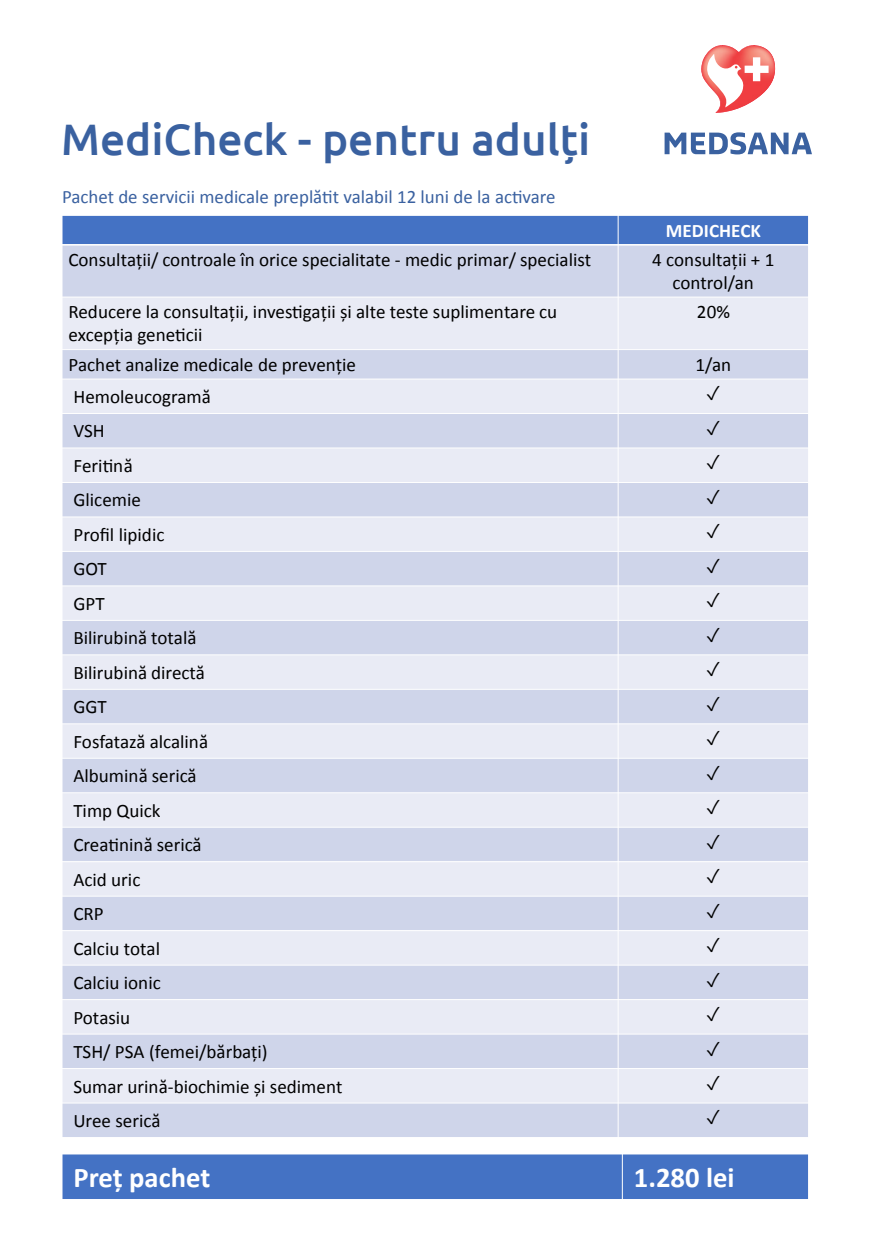
<style>
.page{position:relative;width:874px;height:1240px;background:#fff}
.page>*{position:absolute;margin:0;border:0;box-sizing:border-box;transform-origin:0 0}
.t1{font:500 44.05px "Ubuntu";color:#3a61a0}
.t2{font:700 28.6px "Calibri";color:#fff}
.t3{font:19.1px/22.9px "Calibri";color:#000;text-align:center}
.t4{font:700 19.1px "Calibri";color:#fff}
.t5{font:18.9px "Calibri";color:#3a61a0}
</style>
<div class="page">
<svg style="left:665px;top:132px;width:147px;height:22px"></svg>
<svg style="left:701px;top:45px;width:74px;height:68px"></svg>
<div style="left:62px;top:215px;width:556px;height:30px;background:#4472c4"></div>
<div style="left:618px;top:215px;width:191px;height:30px;background:#4472c4"></div>
<div style="left:62px;top:245px;width:556px;height:52px;background:#cfd5ea"></div>
<div style="left:618px;top:245px;width:191px;height:52px;background:#cfd5ea"></div>
<div style="left:62px;top:297px;width:556px;height:53px;background:#e9ebf5"></div>
<div style="left:618px;top:297px;width:191px;height:53px;background:#e9ebf5"></div>
<div style="left:62px;top:350px;width:556px;height:29px;background:#cfd5ea"></div>
<div style="left:618px;top:350px;width:191px;height:29px;background:#cfd5ea"></div>
<div style="left:62px;top:379px;width:556px;height:35px;background:#e9ebf5"></div>
<div style="left:618px;top:379px;width:191px;height:35px;background:#e9ebf5"></div>
<div style="left:62px;top:414px;width:556px;height:34px;background:#cfd5ea"></div>
<div style="left:618px;top:414px;width:191px;height:34px;background:#cfd5ea"></div>
<div style="left:62px;top:448px;width:556px;height:34px;background:#e9ebf5"></div>
<div style="left:618px;top:448px;width:191px;height:34px;background:#e9ebf5"></div>
<div style="left:62px;top:482px;width:556px;height:35px;background:#cfd5ea"></div>
<div style="left:618px;top:482px;width:191px;height:35px;background:#cfd5ea"></div>
<div style="left:62px;top:517px;width:556px;height:34px;background:#e9ebf5"></div>
<div style="left:618px;top:517px;width:191px;height:34px;background:#e9ebf5"></div>
<div style="left:62px;top:551px;width:556px;height:35px;background:#cfd5ea"></div>
<div style="left:618px;top:551px;width:191px;height:35px;background:#cfd5ea"></div>
<div style="left:62px;top:586px;width:556px;height:34px;background:#e9ebf5"></div>
<div style="left:618px;top:586px;width:191px;height:34px;background:#e9ebf5"></div>
<div style="left:62px;top:620px;width:556px;height:35px;background:#cfd5ea"></div>
<div style="left:618px;top:620px;width:191px;height:35px;background:#cfd5ea"></div>
<div style="left:62px;top:655px;width:556px;height:34px;background:#e9ebf5"></div>
<div style="left:618px;top:655px;width:191px;height:34px;background:#e9ebf5"></div>
<div style="left:62px;top:689px;width:556px;height:35px;background:#cfd5ea"></div>
<div style="left:618px;top:689px;width:191px;height:35px;background:#cfd5ea"></div>
<div style="left:62px;top:724px;width:556px;height:34px;background:#e9ebf5"></div>
<div style="left:618px;top:724px;width:191px;height:34px;background:#e9ebf5"></div>
<div style="left:62px;top:758px;width:556px;height:35px;background:#cfd5ea"></div>
<div style="left:618px;top:758px;width:191px;height:35px;background:#cfd5ea"></div>
<div style="left:62px;top:793px;width:556px;height:34px;background:#e9ebf5"></div>
<div style="left:618px;top:793px;width:191px;height:34px;background:#e9ebf5"></div>
<div style="left:62px;top:827px;width:556px;height:35px;background:#cfd5ea"></div>
<div style="left:618px;top:827px;width:191px;height:35px;background:#cfd5ea"></div>
<div style="left:62px;top:862px;width:556px;height:34px;background:#e9ebf5"></div>
<div style="left:618px;top:862px;width:191px;height:34px;background:#e9ebf5"></div>
<div style="left:62px;top:896px;width:556px;height:35px;background:#cfd5ea"></div>
<div style="left:618px;top:896px;width:191px;height:35px;background:#cfd5ea"></div>
<div style="left:62px;top:931px;width:556px;height:34px;background:#e9ebf5"></div>
<div style="left:618px;top:931px;width:191px;height:34px;background:#e9ebf5"></div>
<div style="left:62px;top:965px;width:556px;height:35px;background:#cfd5ea"></div>
<div style="left:618px;top:965px;width:191px;height:35px;background:#cfd5ea"></div>
<div style="left:62px;top:1000px;width:556px;height:34px;background:#e9ebf5"></div>
<div style="left:618px;top:1000px;width:191px;height:34px;background:#e9ebf5"></div>
<div style="left:62px;top:1034px;width:556px;height:35px;background:#cfd5ea"></div>
<div style="left:618px;top:1034px;width:191px;height:35px;background:#cfd5ea"></div>
<div style="left:62px;top:1069px;width:556px;height:34px;background:#e9ebf5"></div>
<div style="left:618px;top:1069px;width:191px;height:34px;background:#e9ebf5"></div>
<div style="left:62px;top:1103px;width:556px;height:35px;background:#cfd5ea"></div>
<div style="left:618px;top:1103px;width:191px;height:35px;background:#cfd5ea"></div>
<hr style="left:618px;top:215px;width:1px;height:923px;background:#fff">
<hr style="left:61px;top:244px;width:748px;height:2px;background:#fff">
<hr style="left:61px;top:297px;width:748px;height:1px;background:#fff">
<hr style="left:61px;top:349px;width:748px;height:1px;background:#fff">
<hr style="left:61px;top:379px;width:748px;height:1px;background:#fff">
<hr style="left:61px;top:413px;width:748px;height:1px;background:#fff">
<hr style="left:61px;top:448px;width:748px;height:1px;background:#fff">
<hr style="left:61px;top:482px;width:748px;height:1px;background:#fff">
<hr style="left:61px;top:517px;width:748px;height:1px;background:#fff">
<hr style="left:61px;top:551px;width:748px;height:1px;background:#fff">
<hr style="left:61px;top:586px;width:748px;height:1px;background:#fff">
<hr style="left:61px;top:620px;width:748px;height:1px;background:#fff">
<hr style="left:61px;top:655px;width:748px;height:1px;background:#fff">
<hr style="left:61px;top:689px;width:748px;height:1px;background:#fff">
<hr style="left:61px;top:724px;width:748px;height:1px;background:#fff">
<hr style="left:61px;top:758px;width:748px;height:1px;background:#fff">
<hr style="left:61px;top:793px;width:748px;height:1px;background:#fff">
<hr style="left:61px;top:827px;width:748px;height:1px;background:#fff">
<hr style="left:61px;top:861px;width:748px;height:1px;background:#fff">
<hr style="left:61px;top:896px;width:748px;height:1px;background:#fff">
<hr style="left:61px;top:930px;width:748px;height:1px;background:#fff">
<hr style="left:61px;top:965px;width:748px;height:1px;background:#fff">
<hr style="left:61px;top:999px;width:748px;height:1px;background:#fff">
<hr style="left:61px;top:1034px;width:748px;height:1px;background:#fff">
<hr style="left:61px;top:1068px;width:748px;height:1px;background:#fff">
<hr style="left:61px;top:1103px;width:748px;height:1px;background:#fff">
<hr style="left:62px;top:215px;width:1px;height:923px;background:#fff">
<hr style="left:808px;top:215px;width:1px;height:923px;background:#fff">
<hr style="left:61px;top:215px;width:748px;height:1px;background:#fff">
<hr style="left:61px;top:1137px;width:748px;height:1px;background:#fff">
<div style="left:62px;top:1154px;width:560px;height:46px;background:#4472c4"></div>
<div style="left:622px;top:1154px;width:187px;height:46px;background:#4472c4"></div>
<hr style="left:622px;top:1153px;width:1px;height:49px;background:#fff">
<hr style="left:62px;top:1153px;width:1px;height:49px;background:#fff">
<hr style="left:808px;top:1153px;width:1px;height:49px;background:#fff">
<hr style="left:61px;top:1154px;width:748px;height:1px;background:#fff">
<hr style="left:61px;top:1199px;width:748px;height:2px;background:#fff">
<h1 class="t1" style="left:61px;top:111px;width:531px">MediCheck - pentru adulți</h1>
<p class="t5" style="left:62px;top:183px;width:495px">Pachet de servicii medicale preplătit valabil 12 luni de la activare</p>
<p class="t4" style="left:666px;top:217px;width:97px">MEDICHECK</p>
<p class="t3" style="left:68px;top:248px;width:524px">Consultații/ controale în orice specialitate - medic primar/ specialist</p>
<p class="t3" style="left:652px;top:248px;width:124px">4 consultații + 1 control/an</p>
<p class="t3" style="left:68px;top:300px;width:490px;text-align:left">Reducere la consultații, investigații și alte teste suplimentare cu excepția geneticii</p>
<p class="t3" style="left:697px;top:300px;width:35px">20%</p>
<p class="t3" style="left:69px;top:352px;width:289px">Pachet analize medicale de prevenție</p>
<p class="t3" style="left:695px;top:352px;width:37px">1/an</p>
<p class="t3" style="left:74px;top:385px;width:139px">Hemoleucogramă</p>
<p class="t3" style="left:74px;top:419px;width:33px">VSH</p>
<p class="t3" style="left:74px;top:454px;width:61px">Feritină</p>
<p class="t3" style="left:74px;top:488px;width:69px">Glicemie</p>
<p class="t3" style="left:74px;top:523px;width:92px">Profil lipidic</p>
<p class="t3" style="left:74px;top:557px;width:35px">GOT</p>
<p class="t3" style="left:73px;top:591px;width:33px">GPT</p>
<p class="t3" style="left:73px;top:626px;width:125px">Bilirubină totală</p>
<p class="t3" style="left:73px;top:660px;width:133px">Bilirubină directă</p>
<p class="t3" style="left:73px;top:695px;width:35px">GGT</p>
<p class="t3" style="left:73px;top:729px;width:136px">Fosfatază alcalină</p>
<p class="t3" style="left:73px;top:764px;width:125px">Albumină serică</p>
<p class="t3" style="left:73px;top:798px;width:89px">Timp Quick</p>
<p class="t3" style="left:73px;top:833px;width:130px">Creatinină serică</p>
<p class="t3" style="left:73px;top:867px;width:69px">Acid uric</p>
<p class="t3" style="left:73px;top:902px;width:32px">CRP</p>
<p class="t3" style="left:73px;top:936px;width:88px">Calciu total</p>
<p class="t3" style="left:73px;top:971px;width:89px">Calciu ionic</p>
<p class="t3" style="left:73px;top:1005px;width:58px">Potasiu</p>
<p class="t3" style="left:73px;top:1040px;width:196px">TSH/ PSA (femei/bărbați)</p>
<p class="t3" style="left:73px;top:1074px;width:271px">Sumar urină-biochimie și sediment</p>
<p class="t3" style="left:73px;top:1109px;width:89px">Uree serică</p>
<h2 class="t2" style="left:73px;top:1157px;width:138px">Preț pachet</h2>
<h2 class="t2" style="left:634px;top:1157px;width:102px">1.280 lei</h2>
</div>
